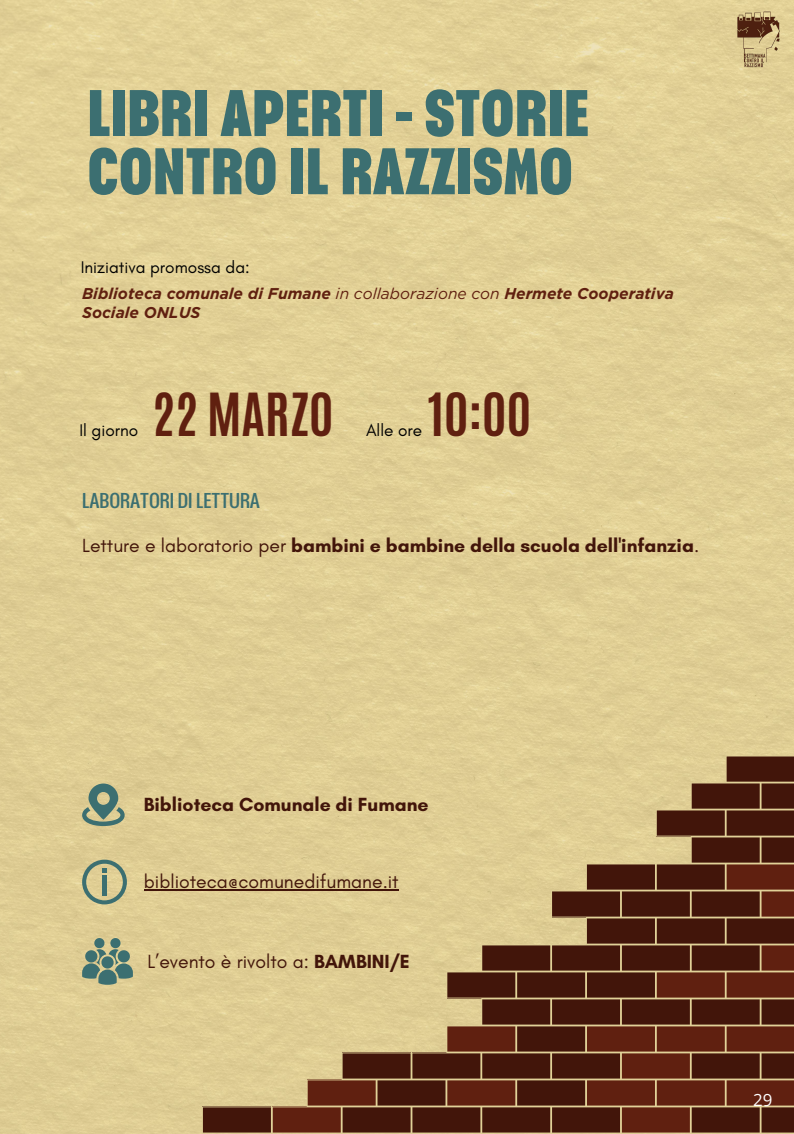
<style>
.page{position:relative;width:794px;height:1134px;background:#e1cf95}
.page>*{position:absolute;margin:0;border:0;box-sizing:border-box;transform-origin:0 0}
.t1{font:700 expanded 56px/58.2px "Placard Next";color:#3c6f71}
.t2{font:700 49.72px "Antonio";color:#602010}
.t3{font:700 49.6px "Antonio";color:#602010}
.t4{font:700 19.4px "Glacial Indifference";color:#42150a}
.t5{font:19.4px "Glacial Indifference";color:#42150a}
.t6{font:expanded 18.16px "Placard Next";color:#3c6f71}
.t7{font:17.2px "Glacial Indifference";color:#000}
.t8{font:16.88px "Open Sans";color:#fff}
.t9{font:italic 700 15.6px/18.9px "Gotham";color:#602010}
.s1{font-weight:400}
.s2{font-weight:700}
</style>
<div class="page">
<svg style="left:202px;top:756px;width:592px;height:377px;background:#9e7e58"></svg>
<svg style="left:82px;top:784px;width:43px;height:42px;background:#8e9e82"></svg>
<svg style="left:82px;top:860px;width:45px;height:44px;background:#aaaf88"></svg>
<hr style="left:144px;top:890px;width:255px;height:1px;background:#42150a">
<svg style="left:82px;top:938px;width:51px;height:47px;background:#879a80"></svg>
<img style="left:736px;top:11px;width:44px;height:57px">
<h1 class="t1" style="left:87px;top:84px;width:503px">LIBRI APERTI - STORIE<br>CONTRO IL RAZZISMO</h1>
<p class="t7" style="left:81px;top:258px;width:171px">Iniziativa promossa da:</p>
<p class="t9" style="left:82px;top:284px;width:593px">Biblioteca comunale di Fumane <span class="s1">in collaborazione con</span> Hermete Cooperativa<br>Sociale ONLUS</p>
<h3 class="t3" style="left:152px;top:377px;width:183px">22 MARZ0</h3>
<h2 class="t2" style="left:428px;top:378px;width:105px">10:00</h2>
<p class="t7" style="left:79px;top:421px;width:61px">Il giorno</p>
<p class="t7" style="left:366px;top:421px;width:58px">Alle ore</p>
<p class="t6" style="left:82px;top:488px;width:179px">LABORATORI DI LETTURA</p>
<p class="t4" style="left:82px;top:533px;width:618px"><span class="s1">Letture e laboratorio per</span> bambini e bambine della scuola dell'infanzia<span class="s1">.</span></p>
<p class="t4" style="left:144px;top:792px;width:286px">Biblioteca Comunale di Fumane</p>
<p class="t5" style="left:144px;top:871px;width:256px">biblioteca@comunedifumane.it</p>
<p class="t5" style="left:147px;top:951px;width:264px">L’evento è rivolto a: <span class="s2">BAMBINI/E</span></p>
<p class="t8" style="left:753px;top:1089px;width:21px">29</p>
</div>
